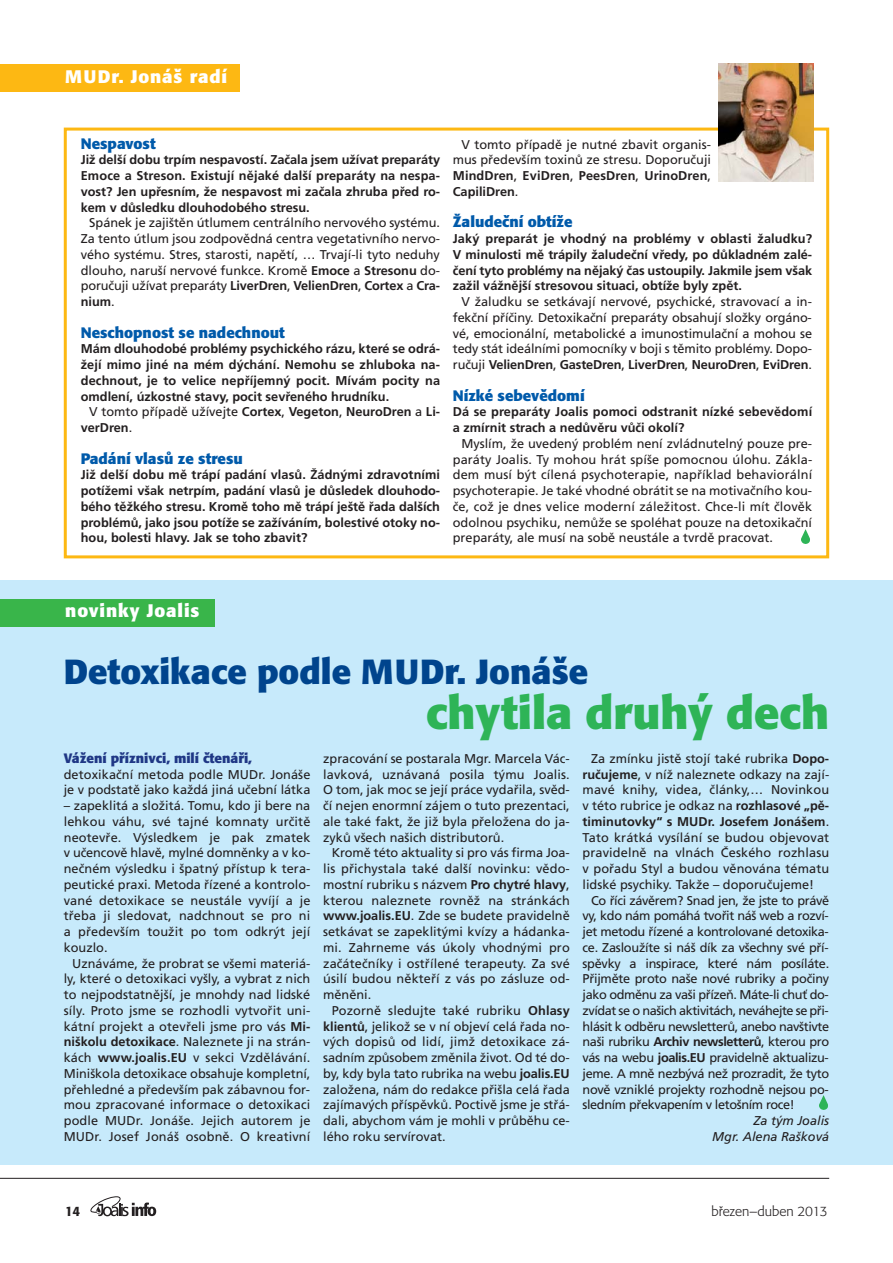
<style>
.page{position:relative;width:893px;height:1263px;background:#fff}
.page>*{position:absolute;margin:0;border:0;box-sizing:border-box;transform-origin:0 0}
.t1{font:700 45px "Formata CE";color:#2eb457}
.t2{font:700 34.5px "Formata CE";color:#00448d}
.t3{font:700 18px "Formata CE";letter-spacing:.05em;color:#fff}
.t4{font:700 15px "Formata CE";color:#005aaa}
.t5{font:700 13.5px "Formata CE";color:#1f3785}
.t6{font:300 13.5px "Formata CE";color:#231f20}
.t7{font:500 13.5px "Formata CE";color:#231f20}
.t8{font:12.75px/15.8px "Frutiger CE";color:#231f20;text-align:justify}
.t9{font:700 12.75px/15.8px "Frutiger CE";color:#231f20;text-align:justify}
.t10{font:italic 12.75px/15.8px "Frutiger CE";color:#231f20;text-align:right}
.s1{font-weight:700}
.s2{font-weight:400}
</style>
<div class="page">
<div style="left:64px;top:128px;width:765px;height:430px;border:3px solid #fdb813"></div>
<div style="left:0;top:580px;width:893px;height:585px;background:#c7eafb"></div>
<div style="left:0;top:64px;width:239px;height:28px;background:#fdb813"></div>
<svg style="left:90px;top:1196px;width:66px;height:20px"></svg>
<hr style="left:0;top:1178px;width:829px;height:1px;background:#231f20">
<div style="left:0;top:598px;width:214px;height:28px;background:#39b54a"></div>
<img style="left:719px;top:64px;width:94px;height:118px">
<svg style="left:819px;top:1095px;width:9px;height:15px"></svg>
<svg style="left:801px;top:529px;width:9px;height:15px"></svg>
<h3 class="t3" style="left:65px;top:68px;width:163px">MUDr. Jonáš radí</h3>
<p class="t4" style="left:81px;top:137px;width:76px">Nespavost</p>
<p class="t9" style="left:81px;top:153px;width:361px">Již delší dobu trpím nespavostí. Začala jsem užívat preparáty Emoce a Streson. Existují nějaké další preparáty na nespa&shy;vost? Jen upřesním, že nespavost mi začala zhruba před ro&shy;kem v důsledku dlouhodobého stresu.</p>
<p class="t8" style="left:81px;top:216px;width:361px;text-indent:9px">Spánek je zajištěn útlumem centrálního nervového systému.<br>Za tento útlum jsou zodpovědná centra vegetativního nervo&shy;vého systému. Stres, starosti, napětí, … Trvají-li tyto neduhy dlouho, naruší nervové funkce. Kromě <span class="s1">Emoce</span> a <span class="s1">Stresonu</span> do&shy;poručuji užívat preparáty <span class="s1">LiverDren</span>, <span class="s1">VelienDren</span>, <span class="s1">Cortex</span> a <span class="s1">Cra&shy;nium</span>.</p>
<p class="t4" style="left:81px;top:326px;width:205px">Neschopnost se nadechnout</p>
<p class="t9" style="left:81px;top:342px;width:361px">Mám dlouhodobé problémy psychického rázu, které se odrá&shy;žejí mimo jiné na mém dýchání. Nemohu se zhluboka na&shy;dechnout, je to velice nepříjemný pocit. Mívám pocity na omdlení, úzkostné stavy, pocit sevřeného hrudníku.</p>
<p class="t9" style="left:81px;top:405px;width:361px;text-indent:9px"><span class="s2">V tomto případě užívejte</span> Cortex<span class="s2">,</span> Vegeton<span class="s2">,</span> NeuroDren <span class="s2">a</span> Li&shy;verDren<span class="s2">.</span></p>
<p class="t4" style="left:81px;top:452px;width:164px">Padání vlasů ze stresu</p>
<p class="t9" style="left:81px;top:468px;width:361px">Již delší dobu mě trápí padání vlasů. Žádnými zdravotními potížemi však netrpím, padání vlasů je důsledek dlouhodo&shy;bého těžkého stresu. Kromě toho mě trápí ještě řada dalších problémů, jako jsou potíže se zažíváním, bolestivé otoky no&shy;hou, bolesti hlavy. Jak se toho zbavit?</p>
<p class="t8" style="left:453px;top:137px;width:260px;text-indent:9px">V tomto případě je nutné zbavit organis&shy;mus především toxinů ze stresu. Doporučuji <span class="s1">MindDren</span>, <span class="s1">EviDren</span>, <span class="s1">PeesDren</span>, <span class="s1">UrinoDren</span>, <span class="s1">CapiliDren</span>.</p>
<p class="t4" style="left:453px;top:215px;width:121px">Žaludeční obtíže</p>
<p class="t9" style="left:453px;top:232px;width:361px">Jaký preparát je vhodný na problémy v oblasti žaludku?<br>V minulosti mě trápily žaludeční vředy, po důkladném zalé&shy;čení tyto problémy na nějaký čas ustoupily. Jakmile jsem však zažil vážnější stresovou situaci, obtíže byly zpět.</p>
<p class="t8" style="left:453px;top:295px;width:361px;text-indent:9px">V žaludku se setkávají nervové, psychické, stravovací a in&shy;fekční příčiny. Detoxikační preparáty obsahují složky orgáno&shy;vé, emocionální, metabolické a imunostimulační a mohou se tedy stát ideálními pomocníky v boji s těmito problémy. Dopo&shy;ručuji <span class="s1">VelienDren</span>, <span class="s1">GasteDren</span>, <span class="s1">LiverDren</span>, <span class="s1">NeuroDren</span>, <span class="s1">EviDren</span>.</p>
<p class="t4" style="left:453px;top:389px;width:133px">Nízké sebevědomí</p>
<p class="t9" style="left:453px;top:405px;width:361px">Dá se preparáty Joalis pomoci odstranit nízké sebevědomí a zmírnit strach a nedůvěru vůči okolí?</p>
<p class="t8" style="left:453px;top:437px;width:361px;text-indent:9px">Myslím, že uvedený problém není zvládnutelný pouze pre&shy;paráty Joalis. Ty mohou hrát spíše pomocnou úlohu. Zákla&shy;dem musí být cílená psychoterapie, například behaviorální psychoterapie. Je také vhodné obrátit se na motivačního kou&shy;če, což je dnes velice moderní záležitost. Chce-li mít člověk odolnou psychiku, nemůže se spoléhat pouze na detoxikační preparáty, ale musí na sobě neustále a tvrdě pracovat.</p>
<h3 class="t3" style="left:65px;top:603px;width:136px">novinky Joalis</h3>
<h2 class="t2" style="left:64px;top:656px;width:526px">Detoxikace podle MUDr. Jonáše</h2>
<h1 class="t1" style="left:426px;top:693px;width:405px">chytila druhý dech</h1>
<p class="t5" style="left:64px;top:752px;width:190px">Vážení příznivci, milí čtenáři,</p>
<p class="t8" style="left:64px;top:767px;width:248px">detoxikační metoda podle MUDr. Jonáše je v podstatě jako každá jiná učební látka</p>
<p class="t8" style="left:64px;top:799px;width:248px">– zapeklitá a složitá. Tomu, kdo ji bere na lehkou váhu, své tajné komnaty určitě neotevře. Výsledkem je pak zmatek v učencově hlavě, mylné domněnky a v ko&shy;nečném výsledku i špatný přístup k tera&shy;peutické praxi. Metoda řízené a kontrolo&shy;vané detoxikace se neustále vyvíjí a je třeba ji sledovat, nadchnout se pro ni a především toužit po tom odkrýt její kouzlo.</p>
<p class="t8" style="left:64px;top:956px;width:248px;text-indent:9px">Uznáváme, že probrat se všemi materiá&shy;ly, které o detoxikaci vyšly, a vybrat z nich to nejpodstatnější, je mnohdy nad lidské síly. Proto jsme se rozhodli vytvořit uni&shy;kátní projekt a otevřeli jsme pro vás <span class="s1">Mi&shy;niškolu detoxikace</span>. Naleznete ji na strán&shy;kách <span class="s1">www.joalis.EU</span> v sekci Vzdělávání.<br>Miniškola detoxikace obsahuje kompletní, přehledné a především pak zábavnou for&shy;mou zpracované informace o detoxikaci podle MUDr. Jonáše. Jejich autorem je MUDr. Josef Jonáš osobně. O kreativní</p>
<p class="t8" style="left:323px;top:752px;width:248px">zpracování se postarala Mgr. Marcela Vác&shy;lavková, uznávaná posila týmu Joalis.<br>O tom, jak moc se její práce vydařila, svěd&shy;čí nejen enormní zájem o tuto prezentaci, ale také fakt, že již byla přeložena do ja&shy;zyků všech našich distributorů.</p>
<p class="t8" style="left:323px;top:846px;width:248px;text-indent:9px">Kromě této aktuality si pro vás firma Joa&shy;lis přichystala také další novinku: vědo&shy;mostní rubriku s názvem <span class="s1">Pro chytré hlavy</span>, kterou naleznete rovněž na stránkách <span class="s1">www.joalis.EU</span>. Zde se budete pravidelně setkávat se zapeklitými kvízy a hádanka&shy;mi. Zahrneme vás úkoly vhodnými pro začátečníky i ostřílené terapeuty. Za své úsilí budou někteří z vás po zásluze od&shy;měněni.</p>
<p class="t8" style="left:323px;top:1004px;width:248px;text-indent:9px">Pozorně sledujte také rubriku <span class="s1">Ohlasy klientů</span>, jelikož se v ní objeví celá řada no&shy;vých dopisů od lidí, jimž detoxikace zá&shy;sadním způsobem změnila život. Od té do&shy;by, kdy byla tato rubrika na webu <span class="s1">joalis.EU </span>založena, nám do redakce přišla celá řada zajímavých příspěvků. Poctivě jsme je střá&shy;dali, abychom vám je mohli v průběhu ce&shy;lého roku servírovat.</p>
<p class="t8" style="left:583px;top:752px;width:248px;text-indent:9px">Za zmínku jistě stojí také rubrika <span class="s1">Dopo&shy;ručujeme</span>, v níž naleznete odkazy na zají&shy;mavé knihy, videa, články,… Novinkou v této rubrice je odkaz na <span class="s1">rozhlasové „pě&shy;timinutovky“ s MUDr. Josefem Jonášem</span>.<br>Tato krátká vysílání se budou objevovat pravidelně na vlnách Českého rozhlasu v pořadu Styl a budou věnována tématu lidské psychiky. Takže – doporučujeme!</p>
<p class="t8" style="left:583px;top:893px;width:248px;text-indent:9px">Co říci závěrem? Snad jen, že jste to právě vy, kdo nám pomáhá tvořit náš web a rozví&shy;jet metodu řízené a kontrolované detoxika&shy;ce. Zasloužíte si náš dík za všechny své pří&shy;spěvky a inspirace, které nám posíláte.<br>Přijměte proto naše nové rubriky a počiny jako odměnu za vaši přízeň. Máte-li chuť do&shy;zvídat se o našich aktivitách, neváhejte se při&shy;hlásit k odběru newsletterů, anebo navštivte naši rubriku <span class="s1">Archiv newsletterů</span>, kterou pro vás na webu <span class="s1">joalis.EU</span> pravidelně aktualizu&shy;jeme. A mně nezbývá než prozradit, že tyto nově vzniklé projekty rozhodně nejsou po&shy;sledním překvapením v letošním roce!</p>
<p class="t10" style="left:712px;top:1114px;width:118px">Za tým Joalis<br>Mgr. Alena Rašková</p>
<p class="t7" style="left:65px;top:1205px;width:17px">14</p>
<p class="t6" style="left:712px;top:1205px;width:118px">březen–duben 2013</p>
</div>
